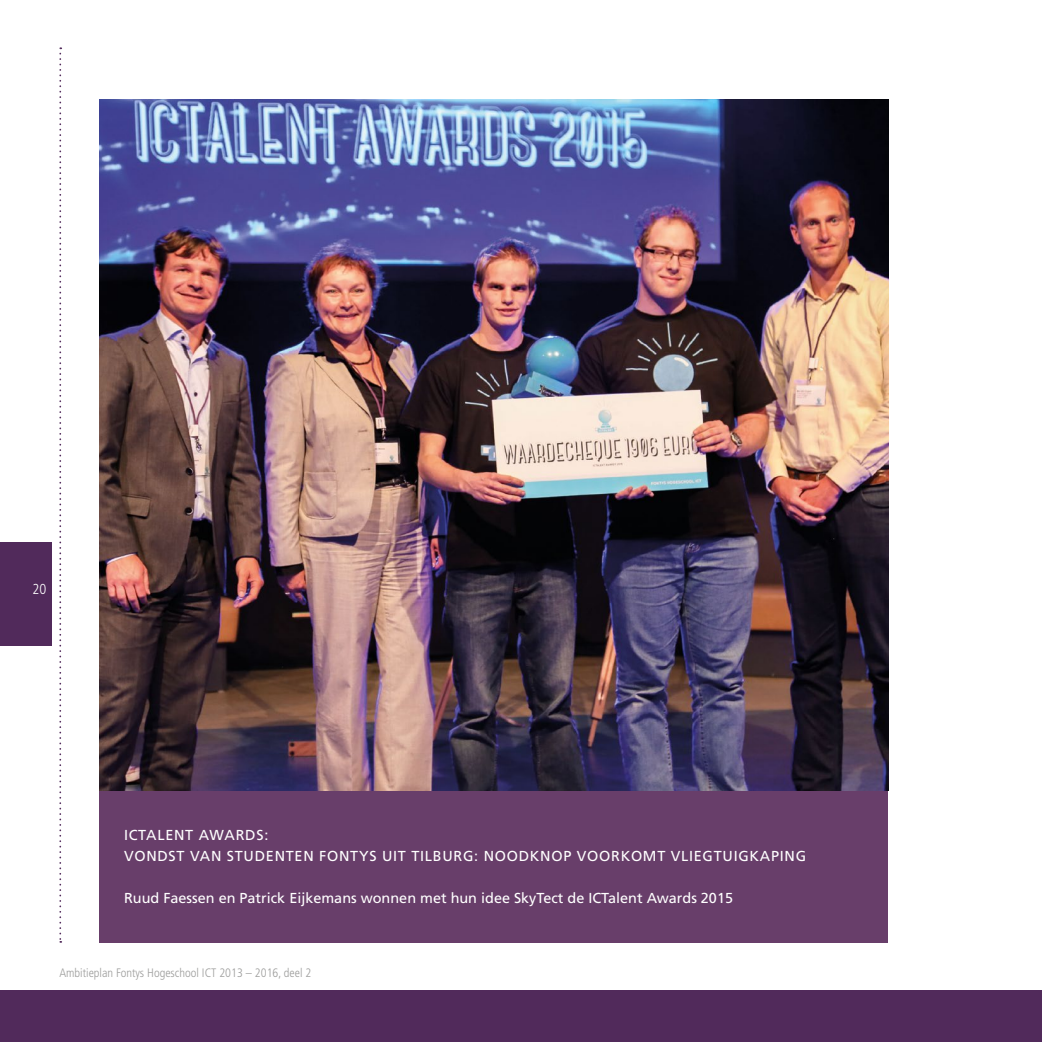
<style>
.page{position:relative;width:1042px;height:1042px;background:#fff}
.page>*{position:absolute;margin:0;border:0;box-sizing:border-box;transform-origin:0 0}
.t1{font:14.35px/21px "Fontys Frutiger Roman";letter-spacing:.05em;color:#fff}
.t2{font:14.35px "Fontys Frutiger Roman";color:#fff}
.t3{font:300 14.35px "Fontys Frutiger Cn";color:#fff}
.t4{font:300 12.25px "Fontys Frutiger Cn";color:#9d9d9c}
</style>
<div class="page">
<div style="left:0;top:990px;width:1042px;height:52px;background:#512a5b"></div>
<svg style="left:59px;top:47px;width:2px;height:896px"></svg>
<div style="left:0;top:543px;width:52px;height:103px;background:#512a5b"></div>
<div style="left:99px;top:389px;width:789px;height:554px;background:#683e6a"></div>
<img style="left:99px;top:99px;width:789px;height:691px">
<p class="t3" style="left:33px;top:581px;width:15px">20</p>
<p class="t1" style="left:124px;top:824px;width:683px">ICTALENT AWARDS:<br>VONDST VAN STUDENTEN FONTYS UIT TILBURG: NOODKNOP VOORKOMT VLIEGTUIGKAPING</p>
<p class="t2" style="left:124px;top:890px;width:610px">Ruud Faessen en Patrick Eijkemans wonnen met hun idee SkyTect de ICTalent Awards 2015</p>
<p class="t4" style="left:59px;top:966px;width:253px">Ambitieplan Fontys Hogeschool ICT 2013 – 2016, deel 2</p>
</div>
